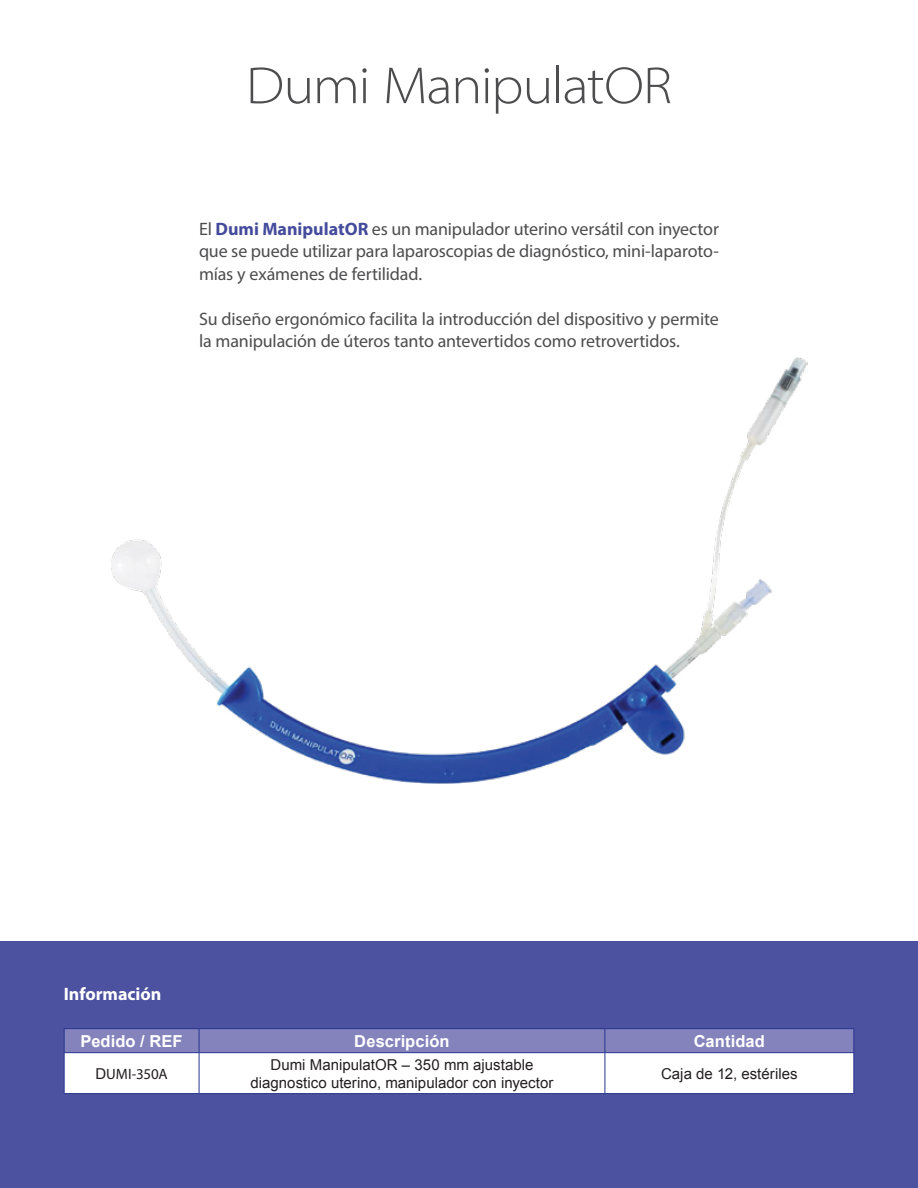
<style>
.page{position:relative;width:918px;height:1188px;background:#fff}
.page>*{position:absolute;margin:0;border:0;box-sizing:border-box;transform-origin:0 0}
.t1{font:300 semi-expanded 52.5px "Myriad Pro";letter-spacing:-.025em;color:#4d4d4f}
.t2{font:18px/22.5px "Myriad Pro";letter-spacing:-.01em;color:#4d4d4f;text-align:justify}
.t3{font:700 18px "Myriad Pro";color:#fff}
.t4{font:700 16.5px "Arial";letter-spacing:.005em;color:#fff}
.t5{font:15px/18px "Arial";color:#231f20;text-align:center}
.t6{font:15px "Myriad Pro";letter-spacing:-.01em;color:#231f20}
.s1{font-weight:700;color:#444b9c}
.s2{font-family:"Arial"}
</style>
<div class="page">
<div style="left:0;top:941px;width:918px;height:247px;background:#4d52a0"></div>
<img style="left:111px;top:357px;width:697px;height:427px">
<hr style="left:64px;top:1028px;width:135px;height:1px;background:#283691">
<hr style="left:199px;top:1028px;width:406px;height:1px;background:#283691">
<hr style="left:605px;top:1028px;width:249px;height:1px;background:#283691">
<svg style="left:64px;top:1029px;width:790px;height:64px;background:#d0d0e5"></svg>
<hr style="left:64px;top:1052px;width:135px;height:1px;background:#283691">
<hr style="left:64px;top:1053px;width:1px;height:40px;background:#283691">
<hr style="left:199px;top:1052px;width:406px;height:1px;background:#283691">
<hr style="left:199px;top:1053px;width:1px;height:40px;background:#283691">
<hr style="left:605px;top:1052px;width:249px;height:1px;background:#283691">
<hr style="left:605px;top:1053px;width:1px;height:40px;background:#283691">
<hr style="left:853px;top:1053px;width:1px;height:40px;background:#283691">
<hr style="left:64px;top:1093px;width:135px;height:1px;background:#283691">
<hr style="left:199px;top:1093px;width:406px;height:1px;background:#283691">
<hr style="left:605px;top:1093px;width:249px;height:1px;background:#283691">
<h1 class="t1" style="left:246px;top:56px;width:427px">Dumi ManipulatOR</h1>
<p class="t2" style="left:199px;top:217px;width:521px">El <span class="s1">Dumi ManipulatOR</span> es un manipulador uterino versátil con inyector que se puede utilizar para laparoscopias de diagnóstico, mini-laparoto&shy;mías y exámenes de fertilidad.</p>
<p class="t2" style="left:199px;top:307px;width:521px">Su diseño ergonómico facilita la introducción del dispositivo y permite la manipulación de úteros tanto antevertidos como retrovertidos.</p>
<p class="t3" style="left:64px;top:982px;width:99px">Información</p>
<p class="t4" style="left:81px;top:1030px;width:104px">Pedido / REF</p>
<p class="t4" style="left:354px;top:1030px;width:97px">Descripción</p>
<p class="t4" style="left:694px;top:1030px;width:73px">Cantidad</p>
<p class="t6" style="left:96px;top:1064px;width:74px"><span class="s2">D</span>UMI-350A</p>
<p class="t5" style="left:251px;top:1055px;width:304px">Dumi ManipulatOR – 350 mm ajustable diagnostico uterino, manipulador con inyector</p>
<p class="t5" style="left:661px;top:1064px;width:138px">Caja de 12, estériles</p>
</div>
